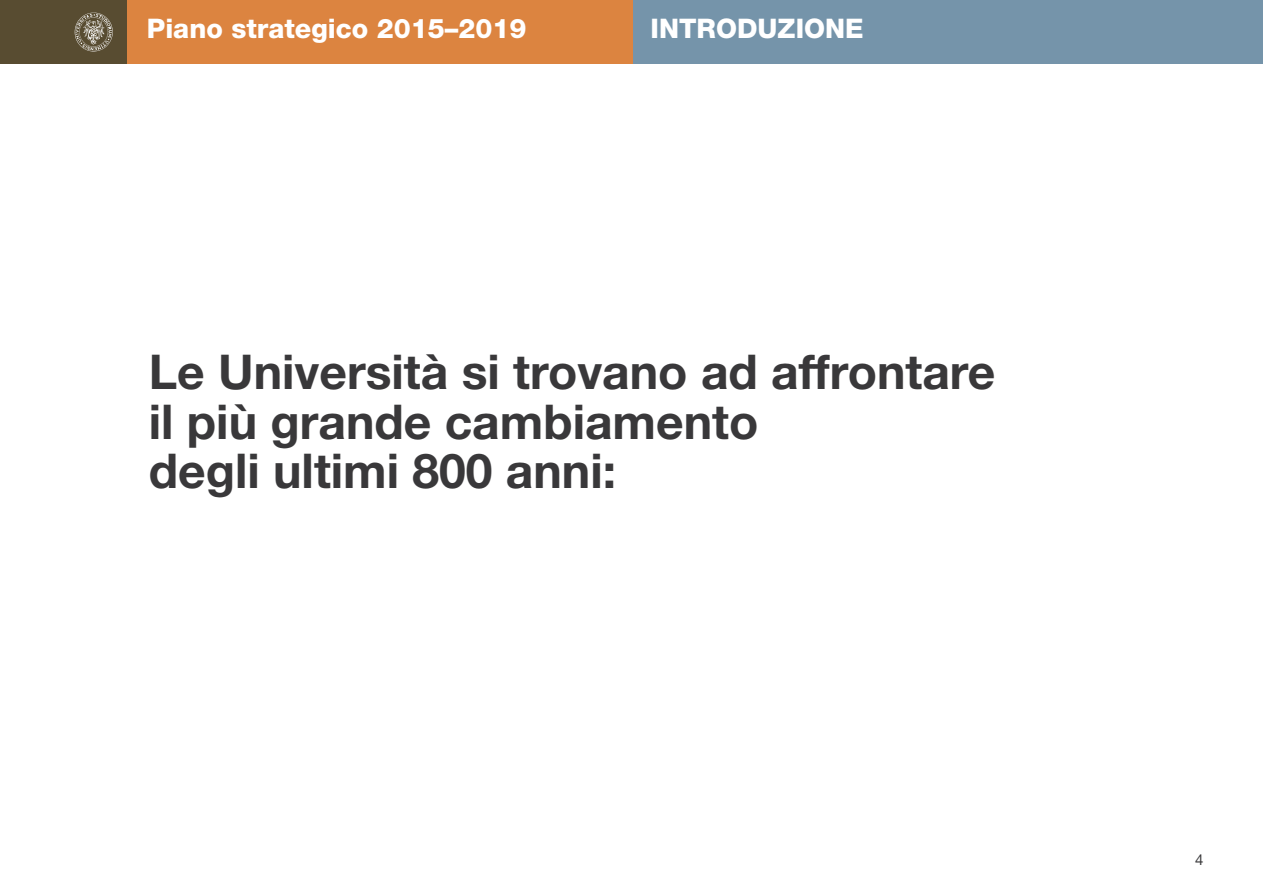
<style>
.page{position:relative;width:1263px;height:893px;background:#fff}
.page>*{position:absolute;margin:0;border:0;box-sizing:border-box;transform-origin:0 0}
.t1{font:700 48px/49.5px "Helvetica Neue LT Std";color:#39383a}
.t2{font:800 27px "Helvetica Neue LT Std";color:#fff}
.t3{font:15px "Helvetica Neue";color:#39383a}
</style>
<div class="page">
<div style="left:0;top:0;width:128px;height:64px;background:#584c31"></div>
<div style="left:128px;top:0;width:506px;height:64px;background:#dc8440"></div>
<div style="left:634px;top:0;width:629px;height:64px;background:#7594aa"></div>
<img style="left:74px;top:13px;width:39px;height:38px">
<p class="t2" style="left:147px;top:18px;width:381px">Piano strategico 2015–2019</p>
<p class="t2" style="left:651px;top:18px;width:215px">INTRODUZIONE</p>
<p class="t1" style="left:149px;top:351px;width:848px">Le Università si trovano ad affrontare il più grande cambiamento<br>degli ultimi 800 anni:</p>
<p class="t3" style="left:1195px;top:854px;width:10px">4</p>
</div>
